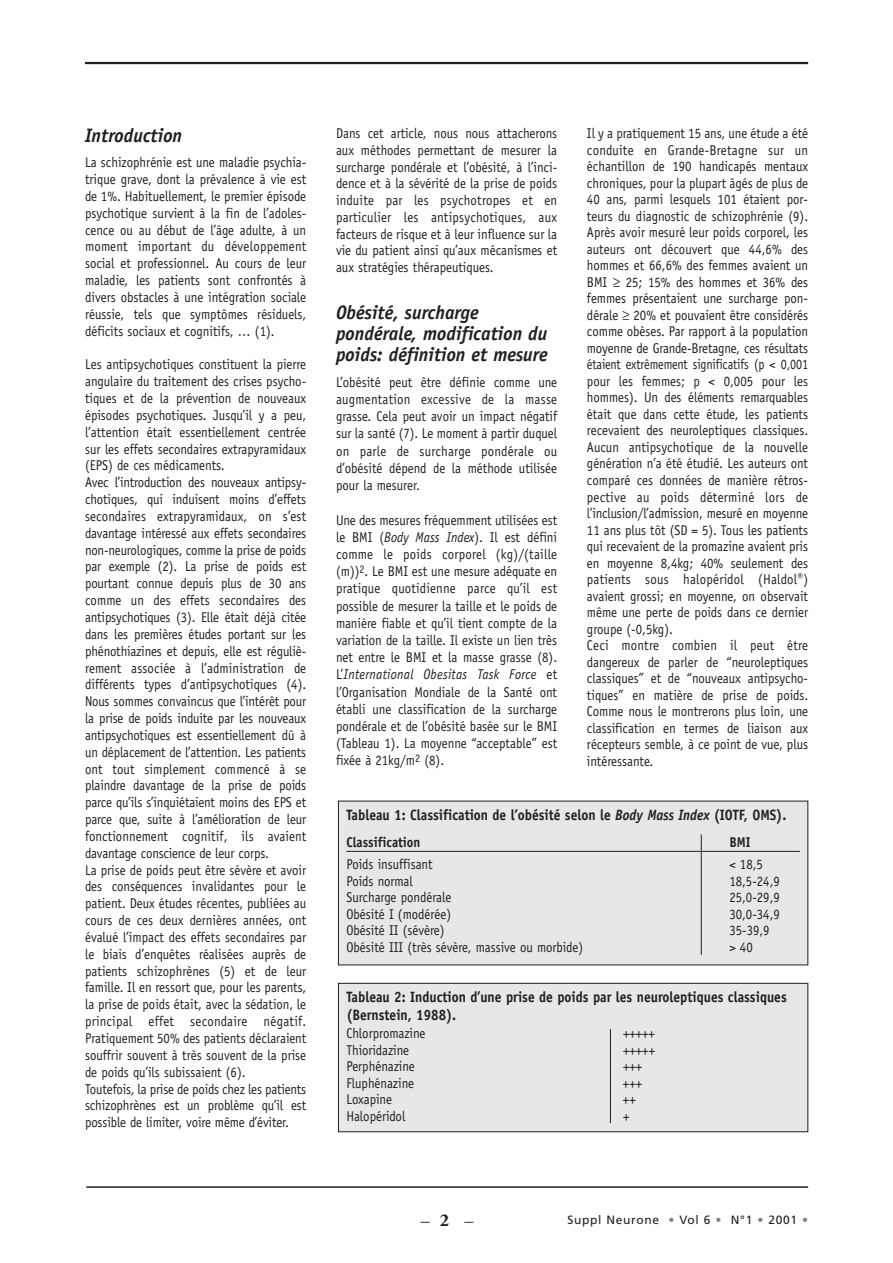
<style>
.page{position:relative;width:893px;height:1263px;background:#fff}
.page>*{position:absolute;margin:0;border:0;box-sizing:border-box;transform-origin:0 0}
.t1{font:italic 700 19.5px/21.3px "Officina Sans";color:#231f20;scale:.95 1}
.t2{font:18px "Adobe Garamond";color:#231f20}
.t3{font:700 15px/18px "Officina Sans";color:#231f20;scale:.9 1}
.t4{font:14.25px/16.8px "Officina Sans";color:#231f20;text-align:justify;scale:.9 1}
.t5{font:700 14.25px "Officina Sans";color:#231f20;scale:.9 1}
.t6{font:12px "Frutiger";letter-spacing:.055em;color:#231f20}
.s1{font-style:italic}
.s2{font-weight:700}
.s3{color:#808285}
</style>
<div class="page">
<hr style="left:86px;top:1186px;width:722px;height:2px;background:#231f20">
<hr style="left:85px;top:62px;width:723px;height:2px;background:#231f20">
<div style="left:338px;top:983px;width:469px;height:149px;background:#e6e7e9"></div>
<div style="left:338px;top:983px;width:470px;height:149px;border:1px solid #231f20"></div>
<hr style="left:610px;top:1029px;width:1px;height:94px;background:#231f20">
<div style="left:338px;top:801px;width:469px;height:164px;background:#e6e7e9"></div>
<hr style="left:346px;top:851px;width:453px;height:1px;background:#231f20">
<hr style="left:701px;top:834px;width:1px;height:121px;background:#231f20">
<h1 class="t1" style="left:85px;top:126px;width:104px">Introduction</h1>
<p class="t4" style="left:85px;top:155px;width:247px">La schizophrénie est une maladie psychia&shy;trique grave, dont la prévalence à vie est de 1%. Habituellement, le premier épisode psychotique survient à la fin de l’adoles&shy;cence ou au début de l’âge adulte, à un moment important du développement social et professionnel. Au cours de leur maladie, les patients sont confrontés à divers obstacles à une intégration sociale réussie, tels que symptômes résiduels, déficits sociaux et cognitifs, … (1).</p>
<p class="t4" style="left:85px;top:357px;width:247px;text-align:left">Les antipsychotiques constituent la pierre angulaire du traitement des crises psycho&shy;tiques et de la prévention de nouveaux épisodes psychotiques. Jusqu’il y a peu, l’attention était essentiellement centrée sur les effets secondaires extrapyramidaux (EPS) de ces médicaments.<br>Avec l’introduction des nouveaux antipsy&shy;chotiques, qui induisent moins d’effets secondaires extrapyramidaux, on s’est davantage intéressé aux effets secondaires non-neurologiques, comme la prise de poids par exemple (2). La prise de poids est pourtant connue depuis plus de 30 ans comme un des effets secondaires des antipsychotiques (3). Elle était déjà citée dans les premières études portant sur les phénothiazines et depuis, elle est réguliè&shy;rement associée à l’administration de différents types d’antipsychotiques (4).<br>Nous sommes convaincus que l’intérêt pour la prise de poids induite par les nouveaux antipsychotiques est essentiellement dû à un déplacement de l’attention. Les patients ont tout simplement commencé à se plaindre davantage de la prise de poids parce qu’ils s’inquiétaient moins des EPS et parce que, suite à l’amélioration de leur fonctionnement cognitif, ils avaient davantage conscience de leur corps.<br>La prise de poids peut être sévère et avoir des conséquences invalidantes pour le patient. Deux études récentes, publiées au cours de ces deux dernières années, ont évalué l’impact des effets secondaires par le biais d’enquêtes réalisées auprès de patients schizophrènes (5) et de leur famille. Il en ressort que, pour les parents, la prise de poids était, avec la sédation, le principal effet secondaire négatif.<br>Pratiquement 50% des patients déclaraient souffrir souvent à très souvent de la prise de poids qu’ils subissaient (6).<br>Toutefois, la prise de poids chez les patients schizophrènes est un problème qu’il est possible de limiter, voire même d’éviter.</p>
<p class="t4" style="left:336px;top:126px;width:247px">Dans cet article, nous nous attacherons aux méthodes permettant de mesurer la surcharge pondérale et l’obésité, à l’inci&shy;dence et à la sévérité de la prise de poids induite par les psychotropes et en particulier les antipsychotiques, aux facteurs de risque et à leur influence sur la vie du patient ainsi qu’aux mécanismes et aux stratégies thérapeutiques.</p>
<h1 class="t1" style="left:336px;top:303px;width:224px">Obésité, surcharge pondérale, modification du poids: définition et mesure</h1>
<p class="t4" style="left:336px;top:375px;width:247px;line-height:17.2px">L’obésité peut être définie comme une augmentation excessive de la masse grasse. Cela peut avoir un impact négatif sur la santé (7). Le moment à partir duquel on parle de surcharge pondérale ou d’obésité dépend de la méthode utilisée pour la mesurer.</p>
<p class="t4" style="left:336px;top:512px;width:247px;line-height:17.2px">Une des mesures fréquemment utilisées est le BMI (<span class="s1">Body Mass Index</span>). Il est défini comme le poids corporel (kg)/(taille (m))<sup>2</sup>. Le BMI est une mesure adéquate en pratique quotidienne parce qu’il est possible de mesurer la taille et le poids de manière fiable et qu’il tient compte de la variation de la taille. Il existe un lien très net entre le BMI et la masse grasse (8).<br>L’<span class="s1">International Obesitas Task Force</span> et l’Organisation Mondiale de la Santé ont établi une classification de la surcharge pondérale et de l’obésité basée sur le BMI (Tableau 1). La moyenne “acceptable” est fixée à 21kg/m<sup>2</sup> (8).</p>
<p class="t4" style="left:587px;top:126px;width:247px;text-align:left">Il y a pratiquement 15 ans, une étude a été conduite en Grande-Bretagne sur un échantillon de 190 handicapés mentaux chroniques, pour la plupart âgés de plus de 40 ans, parmi lesquels 101 étaient por&shy;teurs du diagnostic de schizophrénie (9).<br>Après avoir mesuré leur poids corporel, les auteurs ont découvert que 44,6% des hommes et 66,6% des femmes avaient un BMI ≥ 25; 15% des hommes et 36% des femmes présentaient une surcharge pon&shy;dérale ≥ 20% et pouvaient être considérés comme obèses. Par rapport à la population moyenne de Grande-Bretagne, ces résultats étaient extrêmement significatifs (p &lt; 0,001 pour les femmes; p &lt; 0,005 pour les hommes). Un des éléments remarquables était que dans cette étude, les patients recevaient des neuroleptiques classiques.<br>Aucun antipsychotique de la nouvelle génération n’a été étudié. Les auteurs ont comparé ces données de manière rétros&shy;pective au poids déterminé lors de l’inclusion/l’admission, mesuré en moyenne 11 ans plus tôt (SD = 5). Tous les patients qui recevaient de la promazine avaient pris en moyenne 8,4kg; 40% seulement des patients sous halopéridol (Haldol<sup>®</sup>) avaient grossi; en moyenne, on observait même une perte de poids dans ce dernier groupe (-0,5kg).<br>Ceci montre combien il peut être dangereux de parler de “neuroleptiques classiques” et de “nouveaux antipsycho&shy;tiques” en matière de prise de poids.<br>Comme nous le montrerons plus loin, une classification en termes de liaison aux récepteurs semble, à ce point de vue, plus intéressante.</p>
<p class="t3" style="left:346px;top:807px;width:490px">Tableau 1: Classification de l’obésité selon le <span class="s1">Body Mass Index</span> (IOTF, OMS).</p>
<p class="t5" style="left:346px;top:837px;width:84px">Classification</p>
<p class="t5" style="left:729px;top:837px;width:25px">BMI</p>
<p class="t4" style="left:346px;top:857px;width:97px">Poids insuffisant</p>
<p class="t4" style="left:729px;top:857px;width:39px">&lt; 18,5</p>
<p class="t4" style="left:346px;top:874px;width:75px">Poids normal</p>
<p class="t4" style="left:729px;top:874px;width:58px">18,5-24,9</p>
<p class="t4" style="left:346px;top:890px;width:118px">Surcharge pondérale</p>
<p class="t4" style="left:729px;top:890px;width:58px">25,0-29,9</p>
<p class="t4" style="left:346px;top:907px;width:118px">Obésité I (modérée)</p>
<p class="t4" style="left:729px;top:907px;width:58px">30,0-34,9</p>
<p class="t4" style="left:346px;top:923px;width:111px">Obésité II (sévère)</p>
<p class="t4" style="left:729px;top:923px;width:46px">35-39,9</p>
<p class="t4" style="left:346px;top:940px;width:264px">Obésité III (très sévère, massive ou morbide)</p>
<p class="t4" style="left:729px;top:940px;width:28px">&gt; 40</p>
<p class="t3" style="left:346px;top:989px;width:491px">Tableau 2: Induction d’une prise de poids par les neuroleptiques classiques (Bernstein, 1988).</p>
<p class="t4" style="left:346px;top:1026px;width:89px">Chlorpromazine</p>
<p class="t4" style="left:623px;top:1026px;width:37px">+++++</p>
<p class="t4" style="left:346px;top:1043px;width:71px">Thioridazine</p>
<p class="t4" style="left:623px;top:1043px;width:37px">+++++</p>
<p class="t4" style="left:346px;top:1059px;width:78px">Perphénazine</p>
<p class="t4" style="left:623px;top:1059px;width:23px">+++</p>
<p class="t4" style="left:346px;top:1076px;width:77px">Fluphénazine</p>
<p class="t4" style="left:623px;top:1076px;width:23px">+++</p>
<p class="t4" style="left:346px;top:1092px;width:52px">Loxapine</p>
<p class="t4" style="left:623px;top:1092px;width:16px">++</p>
<p class="t4" style="left:346px;top:1109px;width:67px">Halopéridol</p>
<p class="t4" style="left:623px;top:1109px;width:9px">+</p>
<p class="t2" style="left:421px;top:1213px;width:54px">– <span class="s2">2</span> –</p>
<p class="t6" style="left:567px;top:1215px;width:242px">Suppl Neurone <span class="s3">•</span> Vol 6 <span class="s3">•</span> N°1 <span class="s3">•</span> 2001 <span class="s3">•</span></p>
</div>
